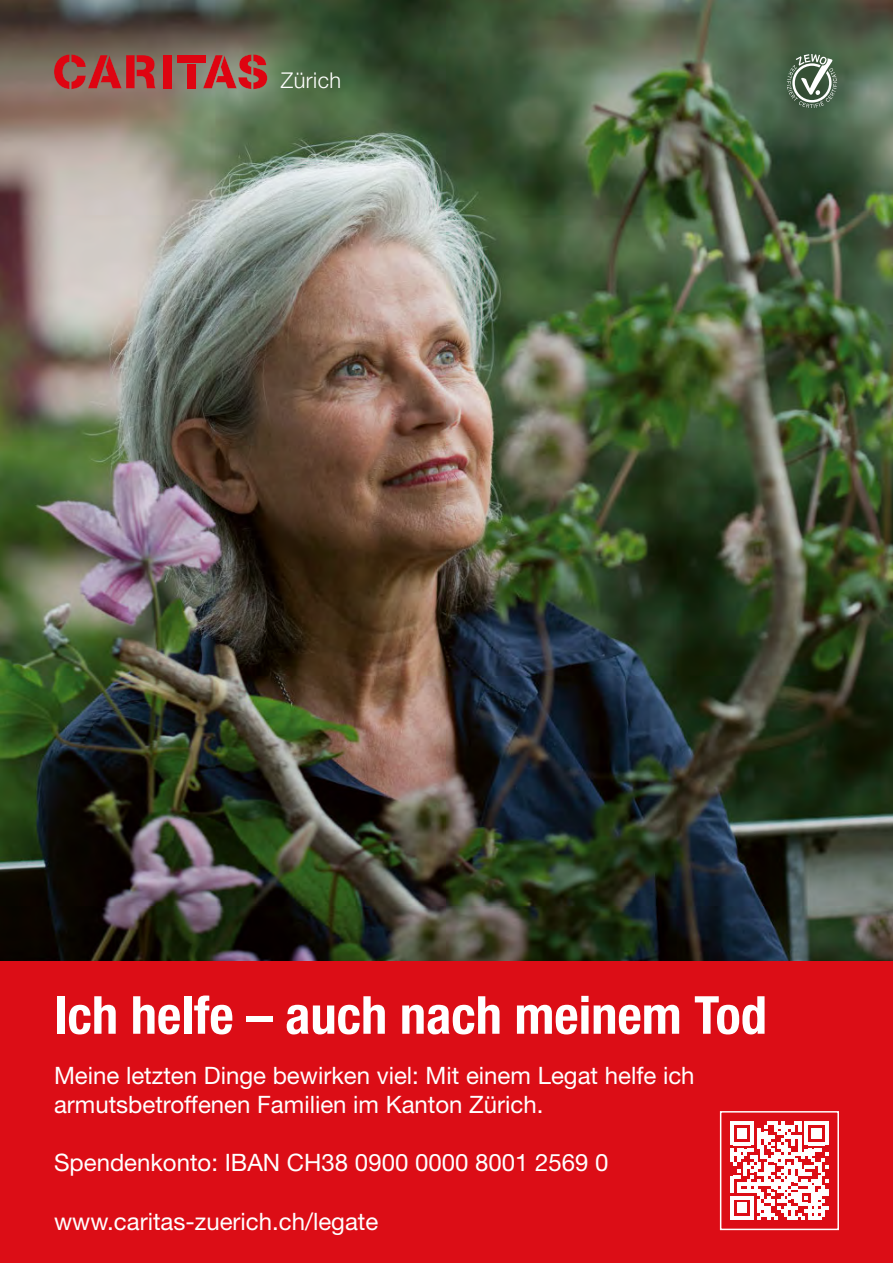
<style>
.page{position:relative;width:893px;height:1263px;background:#fff}
.page>*{position:absolute;margin:0;border:0;box-sizing:border-box;transform-origin:0 0}
.t1{font:700 condensed 52.5px "Hjglqx Helvetica Neue LT Std";color:#fff}
.t2{font:24px/28.8px "Ndfnrt Helvetica Neue LT Std";color:#fff}
.t3{font:300 21.75px "Qgwfwn Helvetica Neue";letter-spacing:.02em;color:#fff}
</style>
<div class="page">
<img style="left:0;top:0;width:893px;height:961px">
<div style="left:0;top:961px;width:893px;height:302px;background:#dc0d16"></div>
<svg style="left:787px;top:54px;width:50px;height:54px"></svg>
<svg style="left:54px;top:54px;width:102px;height:35px;background:#ad3f3e"></svg>
<svg style="left:163px;top:54px;width:104px;height:35px;background:#b24644"></svg>
<hr style="left:730px;top:1121px;width:4px;height:24px;background:#fff">
<hr style="left:730px;top:1148px;width:4px;height:14px;background:#fff">
<hr style="left:730px;top:1176px;width:4px;height:16px;background:#fff">
<hr style="left:730px;top:1196px;width:4px;height:23px;background:#fff">
<svg style="left:734px;top:1121px;width:94px;height:98px"></svg>
<div style="left:720px;top:1111px;width:119px;height:119px;border:2px solid #fff"></div>
<p class="t3" style="left:281px;top:67px;width:62px">Zürich</p>
<h1 class="t1" style="left:54px;top:983px;width:714px">Ich helfe – auch nach meinem Tod</h1>
<p class="t2" style="left:54px;top:1061px;width:642px">Meine letzten Dinge bewirken viel: Mit einem Legat helfe ich armutsbetroffenen Familien im Kanton Zürich.</p>
<p class="t2" style="left:54px;top:1147px;width:556px">Spendenkonto: IBAN CH38 0900 0000 8001 2569 0</p>
<p class="t2" style="left:54px;top:1207px;width:326px">www.caritas-zuerich.ch/legate</p>
</div>
